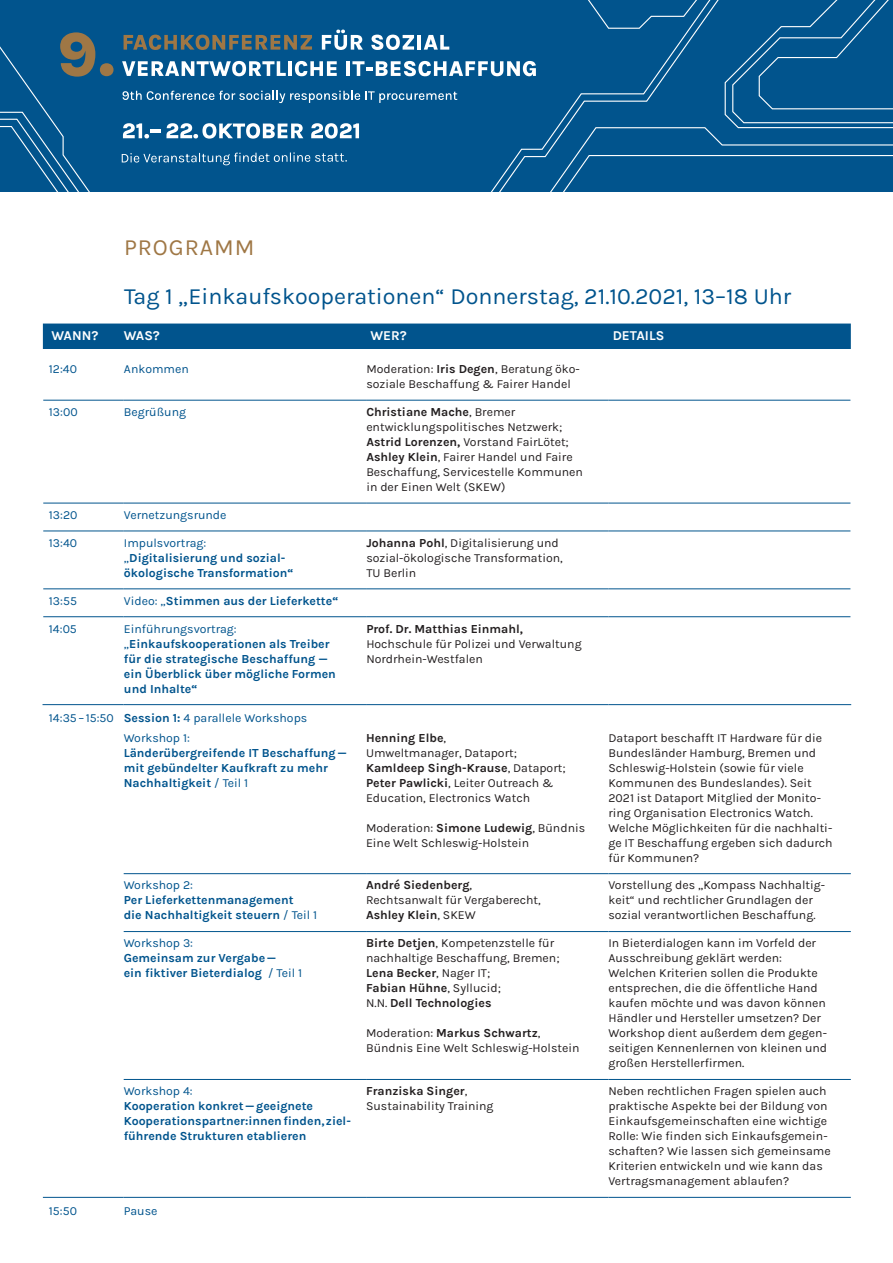
<style>
.page{position:relative;width:893px;height:1263px;background:#fff}
.page>*{position:absolute;margin:0;border:0;box-sizing:border-box;transform-origin:0 0}
.t1{font:23.25px "Karla Regular 400";color:#01548d}
.t2{font:23.25px "Karla Regular 400";letter-spacing:.04em;color:#9f7745}
.t3{font:700 13.5px "Karla";color:#fff}
.Copy{font:12.3px/15px "Karla Regular 400";color:#231f20}
.Copy-2{font:700 12.3px/15px "Karla";color:#01548d}
.Copy-3{font:12.3px "Karla Regular 400";color:#01548d}
.s1{font-family:"Karla";font-weight:700}
.s2{font-family:"Karla Regular 400";font-weight:400}
</style>
<div class="page">
<svg style="left:0;top:0;width:114px;height:191px;background:#0f598b"></svg>
<svg style="left:122px;top:0;width:771px;height:191px;background:#135f93"></svg>
<div style="left:43px;top:324px;width:808px;height:25px;background:#01548d"></div>
<svg style="left:44px;top:399px;width:806px;height:219px"></svg>
<svg style="left:44px;top:532px;width:806px;height:56px"></svg>
<hr style="left:43px;top:1197px;width:81px;height:1px;background:#01548d">
<hr style="left:124px;top:873px;width:242px;height:1px;background:#01548d">
<hr style="left:366px;top:873px;width:242px;height:1px;background:#01548d">
<hr style="left:608px;top:873px;width:243px;height:1px;background:#01548d">
<hr style="left:124px;top:931px;width:242px;height:1px;background:#01548d">
<hr style="left:366px;top:931px;width:242px;height:1px;background:#01548d">
<hr style="left:608px;top:931px;width:243px;height:1px;background:#01548d">
<hr style="left:124px;top:1079px;width:242px;height:1px;background:#01548d">
<hr style="left:366px;top:1079px;width:242px;height:1px;background:#01548d">
<hr style="left:608px;top:1079px;width:243px;height:1px;background:#01548d">
<hr style="left:124px;top:1197px;width:242px;height:1px;background:#01548d">
<hr style="left:366px;top:1197px;width:242px;height:1px;background:#01548d">
<hr style="left:608px;top:1197px;width:243px;height:1px;background:#01548d">
<hr style="left:123px;top:349px;width:1px;height:51px;background:#fff">
<hr style="left:366px;top:349px;width:1px;height:51px;background:#fff">
<hr style="left:608px;top:349px;width:1px;height:51px;background:#fff">
<hr style="left:123px;top:401px;width:1px;height:102px;background:#fff">
<hr style="left:366px;top:401px;width:1px;height:102px;background:#fff">
<hr style="left:608px;top:401px;width:1px;height:102px;background:#fff">
<hr style="left:123px;top:531px;width:1px;height:57px;background:#fff">
<hr style="left:366px;top:531px;width:1px;height:57px;background:#fff">
<hr style="left:608px;top:531px;width:1px;height:57px;background:#fff">
<hr style="left:123px;top:617px;width:1px;height:87px;background:#fff">
<hr style="left:366px;top:617px;width:1px;height:87px;background:#fff">
<hr style="left:608px;top:617px;width:1px;height:87px;background:#fff">
<svg style="left:43px;top:503px;width:808px;height:28px"></svg>
<svg style="left:43px;top:589px;width:808px;height:28px"></svg>
<hr style="left:43px;top:400px;width:81px;height:1px;background:#01548d">
<hr style="left:124px;top:400px;width:242px;height:1px;background:#01548d">
<hr style="left:366px;top:400px;width:242px;height:1px;background:#01548d">
<hr style="left:608px;top:400px;width:242px;height:1px;background:#01548d">
<hr style="left:43px;top:503px;width:81px;height:1px;background:#01548d">
<hr style="left:124px;top:503px;width:242px;height:1px;background:#01548d">
<hr style="left:366px;top:503px;width:242px;height:1px;background:#01548d">
<hr style="left:608px;top:503px;width:242px;height:1px;background:#01548d">
<hr style="left:43px;top:531px;width:81px;height:1px;background:#01548d">
<hr style="left:124px;top:531px;width:242px;height:1px;background:#01548d">
<hr style="left:366px;top:531px;width:242px;height:1px;background:#01548d">
<hr style="left:608px;top:531px;width:242px;height:1px;background:#01548d">
<hr style="left:43px;top:588px;width:81px;height:1px;background:#01548d">
<hr style="left:124px;top:588px;width:242px;height:1px;background:#01548d">
<hr style="left:366px;top:588px;width:242px;height:1px;background:#01548d">
<hr style="left:608px;top:588px;width:242px;height:1px;background:#01548d">
<hr style="left:43px;top:616px;width:81px;height:1px;background:#01548d">
<hr style="left:124px;top:616px;width:242px;height:1px;background:#01548d">
<hr style="left:366px;top:616px;width:242px;height:1px;background:#01548d">
<hr style="left:608px;top:616px;width:242px;height:1px;background:#01548d">
<hr style="left:43px;top:704px;width:81px;height:1px;background:#01548d">
<hr style="left:124px;top:704px;width:242px;height:1px;background:#01548d">
<hr style="left:366px;top:704px;width:242px;height:1px;background:#01548d">
<hr style="left:608px;top:704px;width:243px;height:1px;background:#01548d">
<p class="t2" style="left:124px;top:232px;width:132px">PROGRAMM</p>
<p class="t1" style="left:124px;top:282px;width:669px">Tag 1 „Einkaufskooperationen“ Donnerstag, 21.10.2021, 13–18 Uhr</p>
<p class="t3" style="left:51px;top:327px;width:49px">WANN?</p>
<p class="t3" style="left:124px;top:327px;width:38px">WAS?</p>
<p class="t3" style="left:370px;top:327px;width:38px">WER?</p>
<p class="t3" style="left:613px;top:327px;width:53px">DETAILS</p>
<p class="Copy-3" style="left:49px;top:361px;width:30px">12:40</p>
<p class="Copy-3" style="left:124px;top:361px;width:66px">Ankommen</p>
<p class="Copy" style="left:366px;top:361px;width:215px">Moderation: <span class="s1">Iris Degen</span>, Beratung öko-</p>
<p class="Copy" style="left:366px;top:376px;width:206px">soziale Beschaffung &amp; Fairer Handel</p>
<p class="Copy-3" style="left:49px;top:404px;width:30px">13:00</p>
<p class="Copy-3" style="left:124px;top:404px;width:64px">Begrüßung</p>
<p class="Copy" style="left:366px;top:404px;width:218px"><span class="s1">Christiane Mache</span>, Bremer entwicklungspolitisches Netzwerk; <span class="s1">Astrid Lorenzen,</span> Vorstand FairLötet; <span class="s1">Ashley Klein</span>, Fairer Handel und Faire Beschaffung, Servicestelle Kommunen in der Einen Welt (SKEW)</p>
<p class="Copy-3" style="left:49px;top:507px;width:30px">13:20</p>
<p class="Copy-3" style="left:124px;top:507px;width:104px">Vernetzungsrunde</p>
<p class="Copy-3" style="left:49px;top:535px;width:30px">13:40</p>
<p class="Copy-2" style="left:124px;top:535px;width:171px"><span class="s2">Impulsvortrag: „</span>Digitalisierung und sozial&shy;ökologische Transformation“</p>
<p class="Copy" style="left:366px;top:535px;width:194px"><span class="s1">Johanna Pohl</span>, Digitalisierung und</p>
<p class="Copy" style="left:366px;top:550px;width:198px">sozial-ökologische Transformation,</p>
<p class="Copy" style="left:366px;top:565px;width:52px">TU Berlin</p>
<p class="Copy-3" style="left:49px;top:593px;width:30px">13:55</p>
<p class="Copy-2" style="left:124px;top:593px;width:216px"><span class="s2">Video: „</span>Stimmen aus der Lieferkette“</p>
<p class="Copy-3" style="left:49px;top:620px;width:29px">14:05</p>
<p class="Copy-2" style="left:124px;top:620px;width:213px"><span class="s2">Einführungsvortrag: „</span>Einkaufskooperationen als Treiber für die strategische Beschaffung — ein Überblick über mögliche Formen und Inhalte“</p>
<p class="Copy" style="left:366px;top:620px;width:217px"><span class="s1">Prof. Dr. Matthias Einmahl,<br></span>Hochschule für Polizei und Verwaltung<br>Nordrhein-Westfalen</p>
<p class="Copy-3" style="left:49px;top:710px;width:66px">14:35– 15:50</p>
<p class="Copy-3" style="left:124px;top:710px;width:185px"><span class="s1">Session 1:</span> 4 parallele Workshops</p>
<p class="Copy-2" style="left:124px;top:729px;width:225px"><span class="s2">Workshop 1:<br></span>Länderübergreifende IT Beschaffung— mit gebündelter Kaufkraft zu mehr<br>Nachhaltigkeit <span class="s2">/ Teil 1</span></p>
<p class="Copy" style="left:366px;top:729px;width:201px"><span class="s1">Henning Elbe</span>,<br>Umweltmanager, Dataport;<br><span class="s1">Kamldeep Singh-Krause</span>, Dataport;</p>
<p class="Copy" style="left:366px;top:774px;width:189px"><span class="s1">Peter Pawlicki</span>, Leiter Outreach &amp;<br>Education, Electronics Watch</p>
<p class="Copy" style="left:366px;top:819px;width:221px">Moderation: <span class="s1">Simone Ludewig</span>, Bündnis<br>Eine Welt Schleswig-Holstein</p>
<p class="Copy" style="left:608px;top:729px;width:226px">Dataport beschafft IT Hardware für die Bundesländer Hamburg, Bremen und Schleswig-Holstein (sowie für viele Kommunen des Bundeslandes). Seit 2021 ist Dataport Mitglied der Monito&shy;ring Organisation Electronics Watch.<br>Welche Möglichkeiten für die nachhalti&shy;ge IT Beschaffung ergeben sich dadurch für Kommunen?</p>
<p class="Copy-2" style="left:124px;top:877px;width:195px"><span class="s2">Workshop 2:<br></span>Per Lieferkettenmanagement<br>die Nachhaltigkeit steuern <span class="s2">/ Teil 1</span></p>
<p class="Copy" style="left:366px;top:877px;width:176px"><span class="s1">André Siedenberg</span>,<br>Rechtsanwalt für Vergaberecht,<br><span class="s1">Ashley Klein</span>, SKEW</p>
<p class="Copy" style="left:608px;top:877px;width:218px">Vorstellung des „Kompass Nachhaltig&shy;keit“ und rechtlicher Grundlagen der sozial verantwortlichen Beschaffung.</p>
<p class="Copy-2" style="left:124px;top:935px;width:180px"><span class="s2">Workshop 3:<br></span>Gemeinsam zur Vergabe—<br>ein fiktiver Bieterdialog <span class="s2">/ Teil 1</span></p>
<p class="Copy" style="left:366px;top:935px;width:195px"><span class="s1">Birte Detjen</span>, Kompetenzstelle für nachhaltige Beschaffung, Bremen;<br><span class="s1">Lena Becker</span>, Nager IT;<br><span class="s1">Fabian Hühne</span>, Syllucid;<br>N.N. <span class="s1">Dell Technologies</span></p>
<p class="Copy" style="left:366px;top:1025px;width:215px">Moderation: <span class="s1">Markus Schwartz</span>,<br>Bündnis Eine Welt Schleswig-Holstein</p>
<p class="Copy" style="left:608px;top:935px;width:220px">In Bieterdialogen kann im Vorfeld der Ausschreibung geklärt werden:<br>Welchen Kriterien sollen die Produkte entsprechen, die die öffentliche Hand kaufen möchte und was davon können Händler und Hersteller umsetzen? Der Workshop dient außerdem dem gegen&shy;seitigen Kennenlernen von kleinen und großen Herstellerfirmen.</p>
<p class="Copy-2" style="left:124px;top:1083px;width:229px"><span class="s2">Workshop 4:<br></span>Kooperation konkret—geeignete<br>Kooperationspartner:innen finden, ziel&shy;führende Strukturen etablieren</p>
<p class="Copy" style="left:366px;top:1083px;width:129px"><span class="s1">Franziska Singer</span>,<br>Sustainability Training</p>
<p class="Copy" style="left:608px;top:1083px;width:224px">Neben rechtlichen Fragen spielen auch praktische Aspekte bei der Bildung von Einkaufsgemeinschaften eine wichtige Rolle: Wie finden sich Einkaufsgemein&shy;schaften? Wie lassen sich gemeinsame Kriterien entwickeln und wie kann das Vertragsmanagement ablaufen?</p>
<p class="Copy-3" style="left:49px;top:1203px;width:30px">15:50</p>
<p class="Copy-3" style="left:124px;top:1203px;width:35px">Pause</p>
</div>
